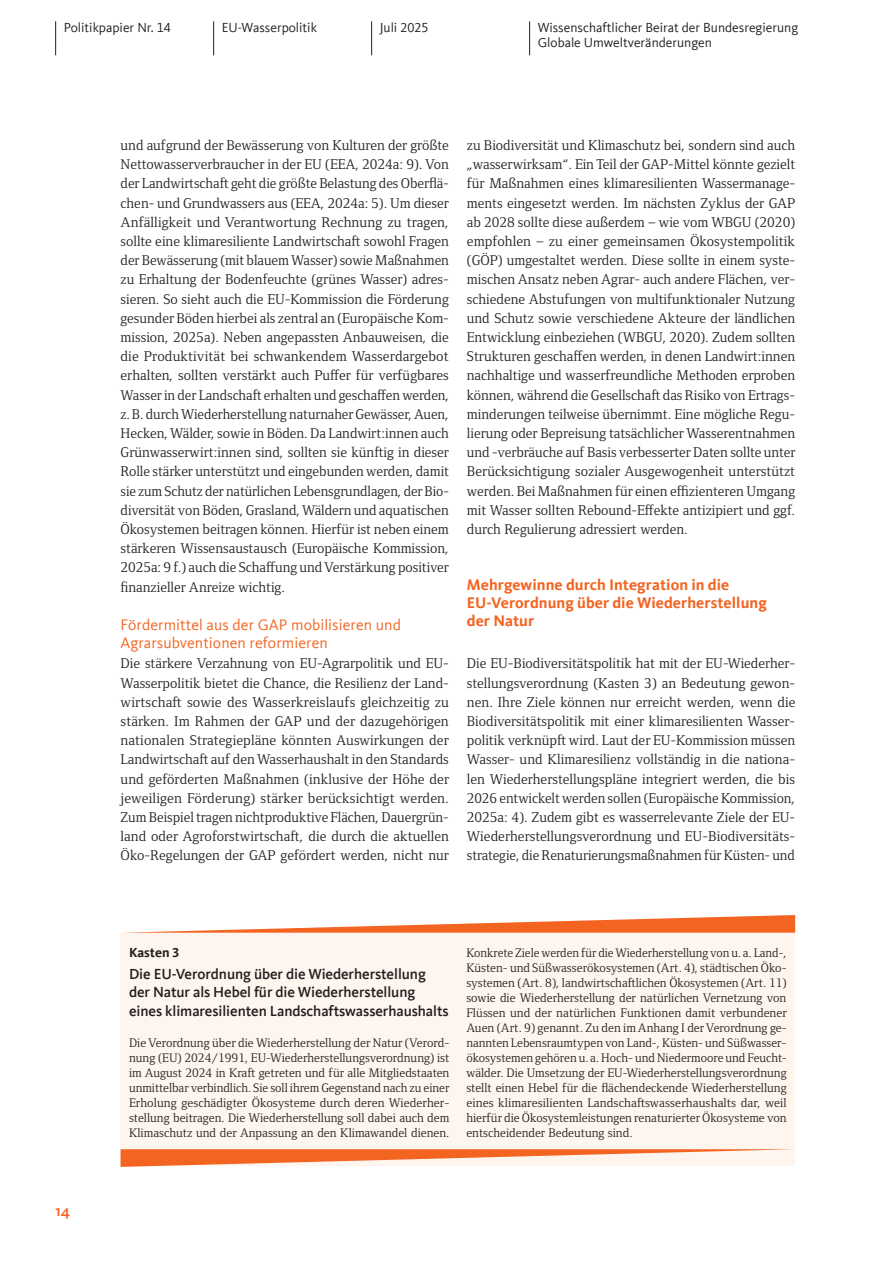
<style>
.page{position:relative;width:893px;height:1263px;background:#fff}
.page>*{position:absolute;margin:0;border:0;box-sizing:border-box;transform-origin:0 0}
.t1{font:500 16.2px "Kievit Sc Offc";color:#f36421}
.t2{font:700 15.75px/18px "Kievit Offc";letter-spacing:.005em;color:#f36421}
.t3{font:15.75px/18px "Kievit Offc";letter-spacing:.005em;color:#f36421}
.t4{font:500 15px/18.3px "Kievit Offc";letter-spacing:-.005em;color:#231f20}
.t5{font:14.55px/19.2px "Foundry Form Serif";color:#231f20;text-align:justify}
.t6{font:13.5px/15.8px "Kievit Offc";color:#231f20}
.t7{font:700 13.5px "Kievit Offc";color:#231f20}
.t8{font:12.75px/15px "Foundry Form Serif";color:#231f20;text-align:justify}
</style>
<div class="page">
<div style="left:121px;top:933px;width:674px;height:232px;background:#fef5ef"></div>
<svg style="left:122px;top:915px;width:673px;height:18px"></svg>
<svg style="left:121px;top:1149px;width:674px;height:18px"></svg>
<hr style="left:55px;top:21px;width:1px;height:34px;background:#231f20">
<hr style="left:213px;top:21px;width:1px;height:34px;background:#231f20">
<hr style="left:371px;top:21px;width:1px;height:34px;background:#231f20">
<hr style="left:529px;top:21px;width:1px;height:34px;background:#231f20">
<p class="t6" style="left:64px;top:19px;width:109px">Politikpapier Nr. 14</p>
<p class="t6" style="left:222px;top:19px;width:97px">EU-Wasserpolitik</p>
<p class="t6" style="left:380px;top:19px;width:50px">Juli 2025</p>
<p class="t6" style="left:538px;top:19px;width:262px">Wissenschaftlicher Beirat der Bundesregierung<br>Globale Umweltveränderungen</p>
<p class="t1" style="left:55px;top:1201px;width:17px">14</p>
<p class="t5" style="left:121px;top:135px;width:330px">und aufgrund der Bewässerung von Kulturen der größte Nettowasserverbraucher in der EU (EEA, 2024a: 9). Von der Landwirtschaft geht die größte Belastung des Oberflä&shy;chen- und Grundwassers aus (EEA, 2024a: 5). Um dieser Anfälligkeit und Verantwortung Rechnung zu tragen, sollte eine klimaresiliente Landwirtschaft sowohl Fragen der Bewässerung (mit blauem Wasser) sowie Maßnahmen zu Erhaltung der Bodenfeuchte (grünes Wasser) adres&shy;sieren. So sieht auch die EU-Kommission die Förderung gesunder Böden hierbei als zentral an (Europäische Kom&shy;mission, 2025a). Neben angepassten Anbauweisen, die die Produktivität bei schwankendem Wasserdargebot erhalten, sollten verstärkt auch Puffer für verfügbares Wasser in der Landschaft erhalten und geschaffen werden, z.B. durch Wiederherstellung naturnaher Gewässer, Auen, Hecken, Wälder, sowie in Böden. Da Landwirt:innen auch Grünwasserwirt:innen sind, sollten sie künftig in dieser Rolle stärker unterstützt und eingebunden werden, damit sie zum Schutz der natürlichen Lebensgrundlagen, der Bio&shy;diversität von Böden, Grasland, Wäldern und aquatischen Ökosystemen beitragen können. Hierfür ist neben einem stärkeren Wissensaustausch (Europäische Kommission, 2025a: 9 f.) auch die Schaffung und Verstärkung positiver finanzieller Anreize wichtig.</p>
<p class="t3" style="left:121px;top:616px;width:282px">Fördermittel aus der GAP mobilisieren und<br>Agrarsubventionen reformieren</p>
<p class="t5" style="left:121px;top:654px;width:330px">Die stärkere Verzahnung von EU-Agrarpolitik und EU-Wasserpolitik bietet die Chance, die Resilienz der Land&shy;wirtschaft sowie des Wasserkreislaufs gleichzeitig zu stärken. Im Rahmen der GAP und der dazugehörigen nationalen Strategiepläne könnten Auswirkungen der Landwirtschaft auf den Wasserhaushalt in den Standards und geförderten Maßnahmen (inklusive der Höhe der jeweiligen Förderung) stärker berücksichtigt werden.<br>Zum Beispiel tragen nichtproduktive Flächen, Dauergrün&shy;land oder Agroforstwirtschaft, die durch die aktuellen Öko-Regelungen der GAP gefördert werden, nicht nur</p>
<p class="t5" style="left:467px;top:135px;width:330px">zu Biodiversität und Klimaschutz bei, sondern sind auch „wasserwirksam“. Ein Teil der GAP-Mittel könnte gezielt für Maßnahmen eines klimaresilienten Wassermanage&shy;ments eingesetzt werden. Im nächsten Zyklus der GAP ab 2028 sollte diese außerdem – wie vom WBGU (2020) empfohlen – zu einer gemeinsamen Ökosystempolitik (GÖP) umgestaltet werden. Diese sollte in einem syste&shy;mischen Ansatz neben Agrar- auch andere Flächen, ver&shy;schiedene Abstufungen von multifunktionaler Nutzung und Schutz sowie verschiedene Akteure der ländlichen Entwicklung einbeziehen (WBGU, 2020). Zudem sollten Strukturen geschaffen werden, in denen Landwirt:innen nachhaltige und wasserfreundliche Methoden erproben können, während die Gesellschaft das Risiko von Ertrags&shy;minderungen teilweise übernimmt. Eine mögliche Regu&shy;lierung oder Bepreisung tatsächlicher Wasserentnahmen und -verbräuche auf Basis verbesserter Daten sollte unter Berücksichtigung sozialer Ausgewogenheit unterstützt werden. Bei Maßnahmen für einen effizienteren Umgang mit Wasser sollten Rebound-Effekte antizipiert und ggf. durch Regulierung adressiert werden.</p>
<p class="t2" style="left:467px;top:576px;width:301px">Mehrgewinne durch Integration in die<br>EU-Verordnung über die Wiederherstellung der Natur</p>
<p class="t5" style="left:467px;top:654px;width:330px">Die EU-Biodiversitätspolitik hat mit der EU-Wiederher&shy;stellungsverordnung (Kasten 3) an Bedeutung gewon&shy;nen. Ihre Ziele können nur erreicht werden, wenn die Biodiversitätspolitik mit einer klimaresilienten Wasser&shy;politik verknüpft wird. Laut der EU-Kommission müssen Wasser- und Klimaresilienz vollständig in die nationa&shy;len Wiederherstellungspläne integriert werden, die bis 2026 entwickelt werden sollen (Europäische Kommission, 2025a: 4). Zudem gibt es wasserrelevante Ziele der EU-Wiederherstellungsverordnung und EU-Biodiversitäts&shy;strategie, die Renaturierungsmaßnahmen für Küsten- und</p>
<p class="t7" style="left:129px;top:944px;width:52px">Kasten 3</p>
<p class="t4" style="left:129px;top:965px;width:321px">Die EU-Verordnung über die Wiederherstellung der Natur als Hebel für die Wiederherstellung eines klimaresilienten Landschaftswasserhaushalts</p>
<p class="t8" style="left:129px;top:1035px;width:322px">Die Verordnung über die Wiederherstellung der Natur (Verord&shy;nung (EU) 2024/1991, EU-Wiederherstellungsverordnung) ist im August 2024 in Kraft getreten und für alle Mitgliedstaaten unmittelbar verbindlich. Sie soll ihrem Gegenstand nach zu einer Erholung geschädigter Ökosysteme durch deren Wiederher&shy;stellung beitragen. Die Wiederherstellung soll dabei auch dem Klimaschutz und der Anpassung an den Klimawandel dienen.</p>
<p class="t8" style="left:466px;top:945px;width:322px;text-align:left">Konkrete Ziele werden für die Wiederherstellung von u. a. Land-, Küsten- und Süßwasserökosystemen (Art. 4), städtischen Öko&shy;systemen (Art. 8), landwirtschaftlichen Ökosystemen (Art. 11) sowie die Wiederherstellung der natürlichen Vernetzung von Flüssen und der natürlichen Funktionen damit verbundener Auen (Art. 9) genannt. Zu den im Anhang I der Verordnung ge&shy;nannten Lebensraumtypen von Land-, Küsten- und Süßwasser&shy;ökosystemen gehören u. a. Hoch- und Niedermoore und Feucht&shy;wälder. Die Umsetzung der EU-Wiederherstellungsverordnung stellt einen Hebel für die flächendeckende Wiederherstellung eines klimaresilienten Landschaftswasserhaushalts dar, weil hierfür die Ökosystemleistungen renaturierter Ökosysteme von entscheidender Bedeutung sind.</p>
</div>
